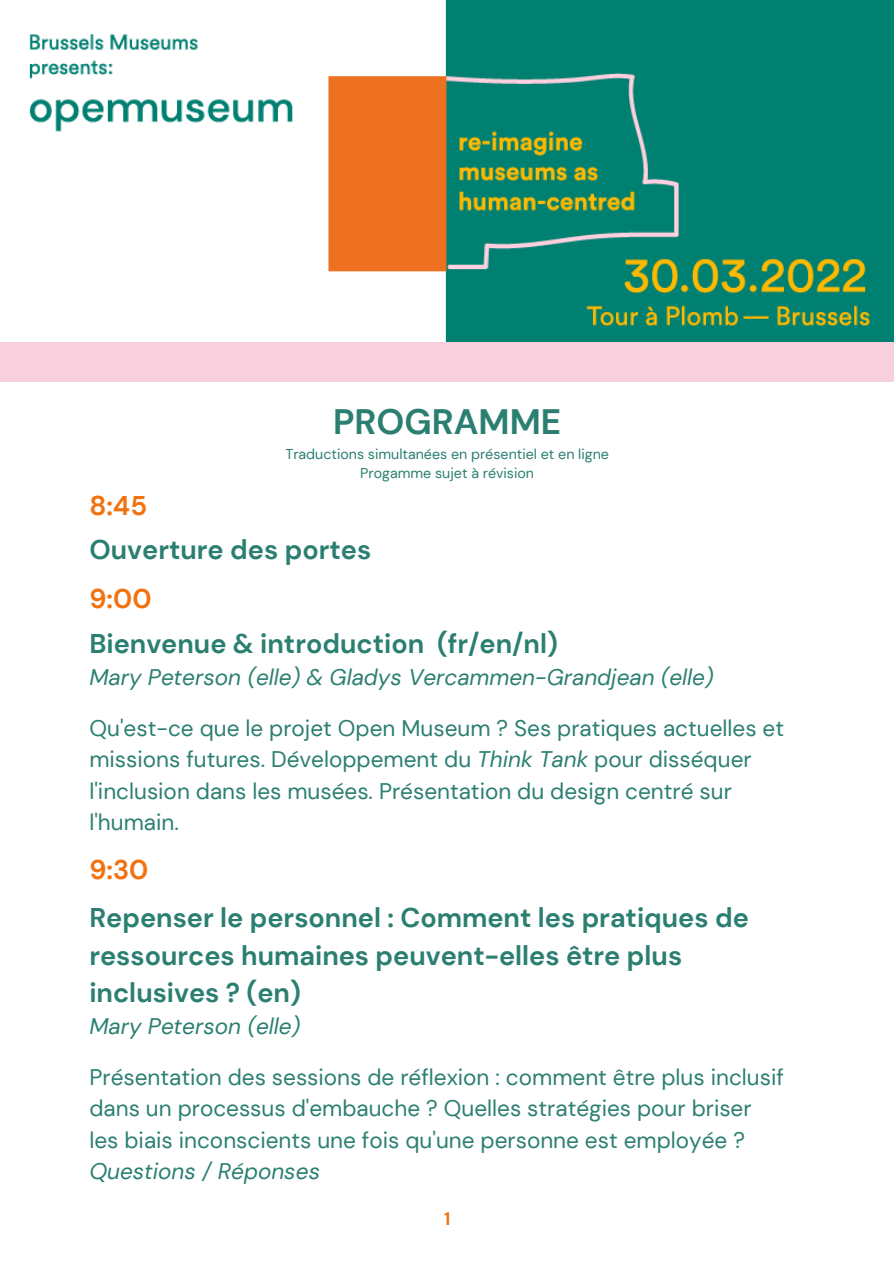
<style>
.page{position:relative;width:894px;height:1264px;background:#fff}
.page>*{position:absolute;margin:0;border:0;box-sizing:border-box;transform-origin:0 0}
.t1{font:700 35.25px "DM Sans";color:#2b7f71}
.t2{font:700 27px/37.2px "DM Sans";color:#2b7f71}
.t3{font:700 27px "DM Sans";color:#f1720f}
.t4{font:22.5px/31.5px "DM Sans";color:#2b7f71}
.t5{font:italic 22.5px "DM Sans";color:#2b7f71}
.t6{font:700 18px "DM Sans";color:#f1720f}
.t7{font:14.25px "DM Sans";color:#2b7f71}
.s1{font-style:italic}
</style>
<div class="page">
<img style="left:29px;top:0;width:864px;height:342px">
<div style="left:0;top:342px;width:893px;height:39px;background:#f8cfdd"></div>
<p class="t1" style="left:333px;top:399px;width:229px">PROGRAMME</p>
<p class="t7" style="left:285px;top:444px;width:325px">Traductions simultanées en présentiel et en ligne</p>
<p class="t7" style="left:360px;top:463px;width:175px">Progamme sujet à révision</p>
<p class="t3" style="left:89px;top:488px;width:59px">8:45</p>
<p class="t2" style="left:89px;top:531px;width:283px">Ouverture des portes</p>
<p class="t3" style="left:89px;top:581px;width:64px">9:00</p>
<p class="t2" style="left:89px;top:624px;width:470px">Bienvenue &amp; introduction (fr/en/nl)</p>
<p class="t5" style="left:89px;top:662px;width:625px">Mary Peterson (elle) &amp; Gladys Vercammen-Grandjean (elle)</p>
<p class="t4" style="left:89px;top:712px;width:696px">Qu'est-ce que le projet Open Museum ? Ses pratiques actuelles et missions futures. Développement du <span class="s1">Think Tank</span> pour disséquer l'inclusion dans les musées. Présentation du design centré sur l'humain.</p>
<p class="t3" style="left:89px;top:852px;width:60px">9:30</p>
<p class="t2" style="left:89px;top:899px;width:660px">Repenser le personnel : Comment les pratiques de ressources humaines peuvent-elles être plus inclusives ? (en)</p>
<p class="t5" style="left:89px;top:1011px;width:212px">Mary Peterson (elle)</p>
<p class="t4" style="left:89px;top:1061px;width:695px">Présentation des sessions de réflexion : comment être plus inclusif dans un processus d'embauche ? Quelles stratégies pour briser les biais inconscients une fois qu'une personne est employée ?<br><span class="s1">Questions / Réponses</span></p>
<p class="t6" style="left:444px;top:1206px;width:8px">1</p>
</div>
